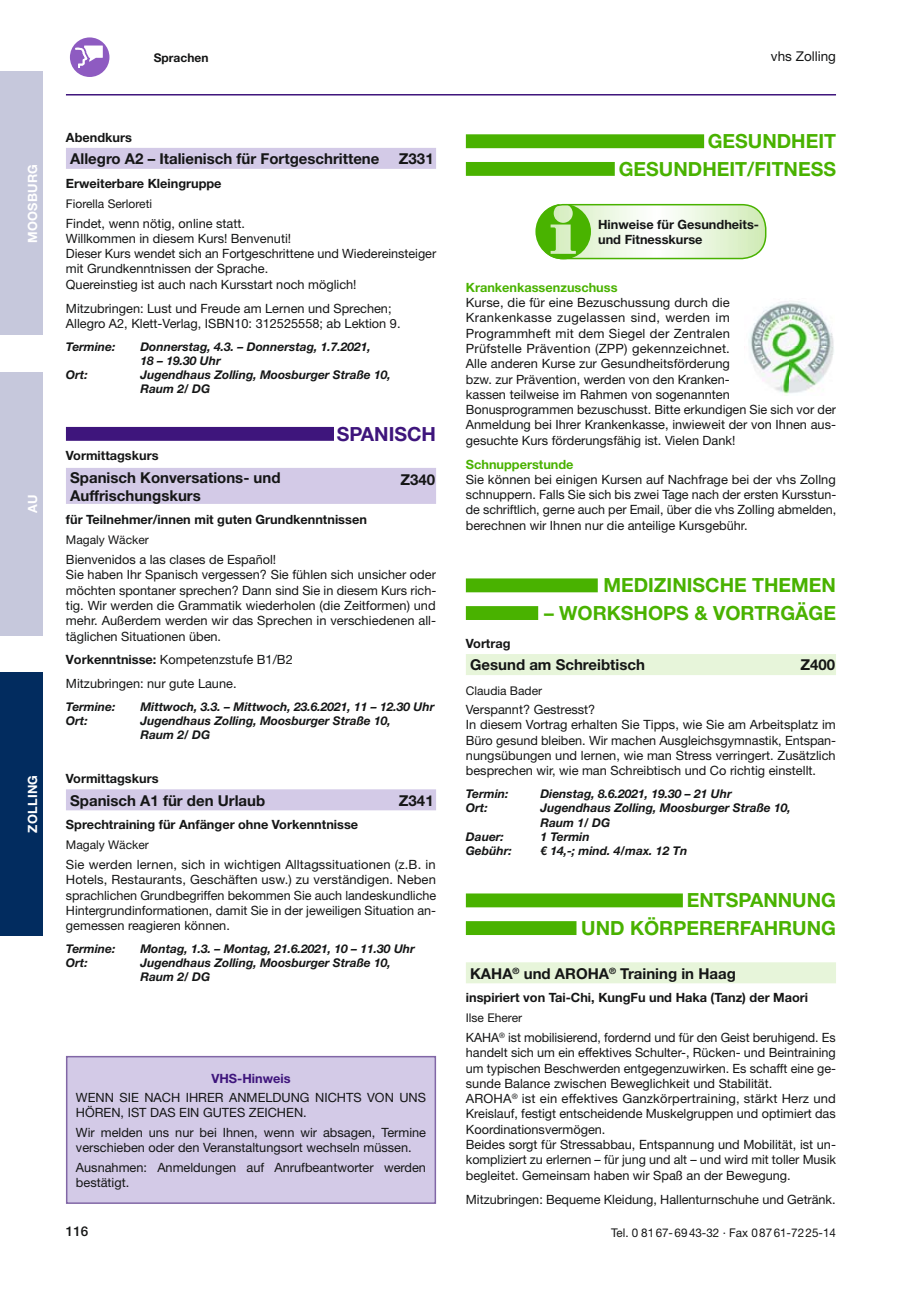
<style>
.page{position:relative;width:919px;height:1289px;background:#fff}
.page>*{position:absolute;margin:0;border:0;box-sizing:border-box;transform-origin:0 0}
.t1{font:700 19.5px/27.6px "Helvetica Neue LT";color:#49b200;text-align:right}
.t2{font:700 19.5px "Helvetica Neue LT";color:#3e157c}
.t3{font:700 15px/18px "Helvetica Neue LT";color:#151616}
.t4{font:13.5px "Helvetica Neue LT";color:#151616}
.t5{font:500 13.5px "Helvetica Neue LT";color:#151616}
.t6{font:12.75px/15.3px "Helvetica Neue LT";color:#151616}
.t7{font:700 12.75px/15.3px "Helvetica Neue LT";color:#151616}
.t8{font:700 12.75px "Helvetica Neue LT";color:#49b200}
.t9{font:700 12.75px "Helvetica Neue LT";letter-spacing:.02em;color:#fff}
.t10{font:700 12.75px "Helvetica Neue LT";color:#3e157c}
.t11{font:italic 700 12px/14.2px "Helvetica Neue LT";color:#151616}
.t12{font:12px "Helvetica Neue LT";color:#151616}
.t13{font:700 12px "Helvetica Neue LT";color:#151616}
.s1{font-weight:700}
</style>
<div class="page">
<hr style="left:66px;top:94px;width:770px;height:1px;background:#3e157c">
<div style="left:70px;top:37px;width:39px;height:40px;background:#8e5bc1;border-radius:50%"></div>
<svg style="left:75px;top:46px;width:28px;height:22px"></svg>
<div style="left:0;top:372px;width:43px;height:263px;background:#c6c8dc"></div>
<div style="left:0;top:672px;width:43px;height:263px;background:#022c5f"></div>
<div style="left:0;top:72px;width:43px;height:263px;background:#c6c8dc"></div>
<div style="left:66px;top:148px;width:370px;height:21px;background:#d3cae7"></div>
<div style="left:66px;top:427px;width:268px;height:14px;background:#3e157c"></div>
<div style="left:66px;top:468px;width:370px;height:36px;background:#d3cae7"></div>
<div style="left:66px;top:789px;width:370px;height:21px;background:#d3cae7"></div>
<div style="left:466px;top:134px;width:238px;height:14px;background:#49b200"></div>
<div style="left:466px;top:162px;width:148px;height:14px;background:#49b200"></div>
<div style="left:466px;top:578px;width:131px;height:14px;background:#49b200"></div>
<div style="left:466px;top:606px;width:72px;height:14px;background:#49b200"></div>
<div style="left:466px;top:654px;width:370px;height:21px;background:#e7f5da"></div>
<div style="left:466px;top:893px;width:216px;height:14px;background:#49b200"></div>
<div style="left:466px;top:921px;width:110px;height:14px;background:#49b200"></div>
<div style="left:466px;top:962px;width:370px;height:21px;background:#e7f5da"></div>
<svg style="left:539px;top:205px;width:226px;height:53px"></svg>
<div style="left:538px;top:204px;width:228px;height:55px;border:2px solid #49b200;border-radius:24px"></div>
<svg style="left:535px;top:204px;width:56px;height:55px;background:#8dcf5e"></svg>
<img style="left:748px;top:301px;width:85px;height:94px">
<div style="left:67px;top:1056px;width:368px;height:147px;background:#d3cae7"></div>
<div style="left:66px;top:1055px;width:370px;height:148px;border:2px solid #8167a6"></div>
<p class="t9" style="left:28px;top:243px;width:80px;rotate:-90deg">MOOSBURG</p>
<p class="t9" style="left:28px;top:513px;width:20px;rotate:-90deg">AU</p>
<p class="t9" style="left:28px;top:832px;width:59px;rotate:-90deg">ZOLLING</p>
<p class="t13" style="left:154px;top:53px;width:56px">Sprachen</p>
<p class="t4" style="left:771px;top:51px;width:67px">vhs Zolling</p>
<p class="t7" style="left:66px;top:131px;width:67px">Abendkurs</p>
<p class="t3" style="left:70px;top:151px;width:311px">Allegro A2 – Italienisch für Fortgeschrittene</p>
<p class="t3" style="left:399px;top:151px;width:36px">Z331</p>
<p class="t7" style="left:66px;top:177px;width:157px">Erweiterbare Kleingruppe</p>
<p class="t12" style="left:66px;top:199px;width:88px">Fiorella Serloreti</p>
<p class="t6" style="left:66px;top:217px;width:372px">Findet, wenn nötig, online statt.<br>Willkommen in diesem Kurs! Benvenuti!<br>Dieser Kurs wendet sich an Fortgeschrittene und Wiedereinsteiger mit Grundkenntnissen der Sprache.<br>Quereinstieg ist auch nach Kursstart noch möglich!</p>
<p class="t6" style="left:66px;top:302px;width:336px">Mitzubringen: Lust und Freude am Lernen und Sprechen;<br>Allegro A2, Klett-Verlag, ISBN10: 312525558; ab Lektion 9.</p>
<p class="t11" style="left:66px;top:340px;width:51px">Termine:</p>
<p class="t11" style="left:140px;top:340px;width:232px">Donnerstag, 4.3. – Donnerstag, 1.7.2021,<br>18 – 19.30 Uhr</p>
<p class="t11" style="left:66px;top:369px;width:23px">Ort:</p>
<p class="t11" style="left:140px;top:369px;width:252px">Jugendhaus Zolling, Moosburger Straße 10,<br>Raum 2/ DG</p>
<h1 class="t2" style="left:336px;top:427px;width:101px">SPANISCH</h1>
<p class="t7" style="left:66px;top:449px;width:94px">Vormittagskurs</p>
<p class="t3" style="left:70px;top:470px;width:212px">Spanisch Konversations- und<br>Auffrischungskurs</p>
<p class="t3" style="left:400px;top:472px;width:36px">Z340</p>
<p class="t7" style="left:66px;top:513px;width:302px">für Teilnehmer/innen mit guten Grundkenntnissen</p>
<p class="t12" style="left:66px;top:536px;width:84px">Magaly Wäcker</p>
<p class="t6" style="left:66px;top:553px;width:372px">Bienvenidos a las clases de Español!<br>Sie haben Ihr Spanisch vergessen? Sie fühlen sich unsicher oder möchten spontaner sprechen? Dann sind Sie in diesem Kurs rich&shy;tig. Wir werden die Grammatik wiederholen (die Zeitformen) und mehr. Außerdem werden wir das Sprechen in verschiedenen all&shy;täglichen Situationen üben.</p>
<p class="t6" style="left:66px;top:649px;width:228px;line-height:23.9px"><span class="s1">Vorkenntnisse:</span> Kompetenzstufe B1/B2<br>Mitzubringen: nur gute Laune.</p>
<p class="t11" style="left:66px;top:700px;width:51px">Termine:</p>
<p class="t11" style="left:140px;top:700px;width:295px">Mittwoch, 3.3. – Mittwoch, 23.6.2021, 11 – 12.30 Uhr</p>
<p class="t11" style="left:66px;top:715px;width:23px">Ort:</p>
<p class="t11" style="left:140px;top:715px;width:252px">Jugendhaus Zolling, Moosburger Straße 10,<br>Raum 2/ DG</p>
<p class="t7" style="left:66px;top:772px;width:94px">Vormittagskurs</p>
<p class="t3" style="left:70px;top:792px;width:197px">Spanisch A1 für den Urlaub</p>
<p class="t3" style="left:399px;top:792px;width:36px">Z341</p>
<p class="t7" style="left:66px;top:818px;width:294px">Sprechtraining für Anfänger ohne Vorkenntnisse</p>
<p class="t12" style="left:66px;top:840px;width:84px">Magaly Wäcker</p>
<p class="t6" style="left:66px;top:858px;width:371px;text-align:justify">Sie werden lernen, sich in wichtigen Alltagssituationen (z.B. in Hotels, Restaurants, Geschäften usw.) zu verständigen. Neben sprachlichen Grundbegriffen bekommen Sie auch landeskundliche Hintergrundinformationen, damit Sie in der jeweiligen Situation an&shy;gemessen reagieren können.</p>
<p class="t11" style="left:66px;top:942px;width:51px">Termine:</p>
<p class="t11" style="left:140px;top:942px;width:276px">Montag, 1.3. – Montag, 21.6.2021, 10 – 11.30 Uhr</p>
<p class="t11" style="left:66px;top:957px;width:23px">Ort:</p>
<p class="t11" style="left:140px;top:957px;width:252px">Jugendhaus Zolling, Moosburger Straße 10,<br>Raum 2/ DG</p>
<p class="t10" style="left:211px;top:1073px;width:81px">VHS-Hinweis</p>
<p class="t6" style="left:76px;top:1091px;width:351px">WENN SIE NACH IHRER ANMELDUNG NICHTS VON UNS<br>HÖREN, IST DAS EIN GUTES ZEICHEN.</p>
<p class="t6" style="left:76px;top:1126px;width:351px">Wir melden uns nur bei Ihnen, wenn wir absagen, Termine verschieben oder den Veranstaltungsort wechseln müssen.</p>
<p class="t6" style="left:76px;top:1160px;width:351px">Ausnahmen: Anmeldungen auf Anrufbeantworter werden bestätigt.</p>
<p class="t5" style="left:66px;top:1225px;width:24px">116</p>
<h1 class="t1" style="left:618px;top:129px;width:219px">GESUNDHEIT<br>GESUNDHEIT/FITNESS</h1>
<p class="t7" style="left:598px;top:218px;width:162px">Hinweise für Gesundheits&shy;und Fitnesskurse</p>
<p class="t8" style="left:466px;top:282px;width:153px">Krankenkassenzuschuss</p>
<p class="t6" style="left:466px;top:296px;width:371px">Kurse, die für eine Bezuschussung durch die<br>Krankenkasse zugelassen sind, werden im<br>Programmheft mit dem Siegel der Zentralen<br>Prüfstelle Prävention (ZPP) gekennzeichnet.<br>Alle anderen Kurse zur Gesundheitsförderung<br>bzw. zur Prävention, werden von den Kranken-<br>kassen teilweise im Rahmen von sogenannten Bonusprogrammen bezuschusst. Bitte erkundigen Sie sich vor der Anmeldung bei Ihrer Krankenkasse, inwieweit der von Ihnen aus&shy;gesuchte Kurs förderungsfähig ist. Vielen Dank!</p>
<p class="t8" style="left:466px;top:459px;width:109px">Schnupperstunde</p>
<p class="t6" style="left:466px;top:473px;width:372px;text-align:justify">Sie können bei einigen Kursen auf Nachfrage bei der vhs Zollng schnuppern. Falls Sie sich bis zwei Tage nach der ersten Kursstun&shy;de schriftlich, gerne auch per Email, über die vhs Zolling abmelden, berechnen wir Ihnen nur die anteilige Kursgebühr.</p>
<h1 class="t1" style="left:603px;top:573px;width:234px">MEDIZINISCHE THEMEN</h1>
<h1 class="t1" style="left:544px;top:601px;width:293px">– WORKSHOPS &amp; VORTRGÄGE</h1>
<p class="t7" style="left:466px;top:637px;width:46px">Vortrag</p>
<p class="t3" style="left:470px;top:657px;width:176px">Gesund am Schreibtisch</p>
<p class="t3" style="left:800px;top:657px;width:36px">Z400</p>
<p class="t12" style="left:466px;top:686px;width:78px">Claudia Bader</p>
<p class="t6" style="left:466px;top:703px;width:372px">Verspannt? Gestresst?<br>In diesem Vortrag erhalten Sie Tipps, wie Sie am Arbeitsplatz im Büro gesund bleiben. Wir machen Ausgleichsgymnastik, Entspan&shy;nungsübungen und lernen, wie man Stress verringert. Zusätzlich besprechen wir, wie man Schreibtisch und Co richtig einstellt.</p>
<p class="t11" style="left:466px;top:788px;width:44px">Termin:</p>
<p class="t11" style="left:540px;top:788px;width:193px">Dienstag, 8.6.2021, 19.30 – 21 Uhr</p>
<p class="t11" style="left:466px;top:802px;width:23px">Ort:</p>
<p class="t11" style="left:540px;top:802px;width:252px">Jugendhaus Zolling, Moosburger Straße 10,<br>Raum 1/ DG</p>
<p class="t11" style="left:466px;top:830px;width:40px">Dauer:</p>
<p class="t11" style="left:540px;top:830px;width:51px">1 Termin</p>
<p class="t11" style="left:466px;top:845px;width:47px">Gebühr:</p>
<p class="t11" style="left:540px;top:845px;width:148px">€ 14,-; mind. 4/max. 12 Tn</p>
<h1 class="t1" style="left:581px;top:888px;width:256px">ENTSPANNUNG<br>UND KÖRPERERFAHRUNG</h1>
<p class="t3" style="left:470px;top:965px;width:267px">KAHA<sup>®</sup> und AROHA<sup>®</sup> Training in Haag</p>
<p class="t7" style="left:466px;top:991px;width:344px">inspiriert von Tai-Chi, KungFu und Haka (Tanz) der Maori</p>
<p class="t12" style="left:466px;top:1013px;width:58px">Ilse Eherer</p>
<p class="t6" style="left:466px;top:1031px;width:371px">KAHA<sup>®</sup> ist mobilisierend, fordernd und für den Geist beruhigend. Es handelt sich um ein effektives Schulter-, Rücken- und Beintraining um typischen Beschwerden entgegenzuwirken. Es schafft eine ge&shy;sunde Balance zwischen Beweglichkeit und Stabilität.<br>AROHA<sup>®</sup> ist ein effektives Ganzkörpertraining, stärkt Herz und Kreislauf, festigt entscheidende Muskelgruppen und optimiert das Koordinationsvermögen.<br>Beides sorgt für Stressabbau, Entspannung und Mobilität, ist un&shy;kompliziert zu erlernen – für jung und alt – und wird mit toller Musik begleitet. Gemeinsam haben wir Spaß an der Bewegung.</p>
<p class="t6" style="left:466px;top:1192px;width:371px">Mitzubringen: Bequeme Kleidung, Hallenturnschuhe und Getränk.</p>
<p class="t12" style="left:611px;top:1228px;width:226px">Tel. 0 81 67- 69 43-32 · Fax 0 87 61-72 25-14</p>
</div>
